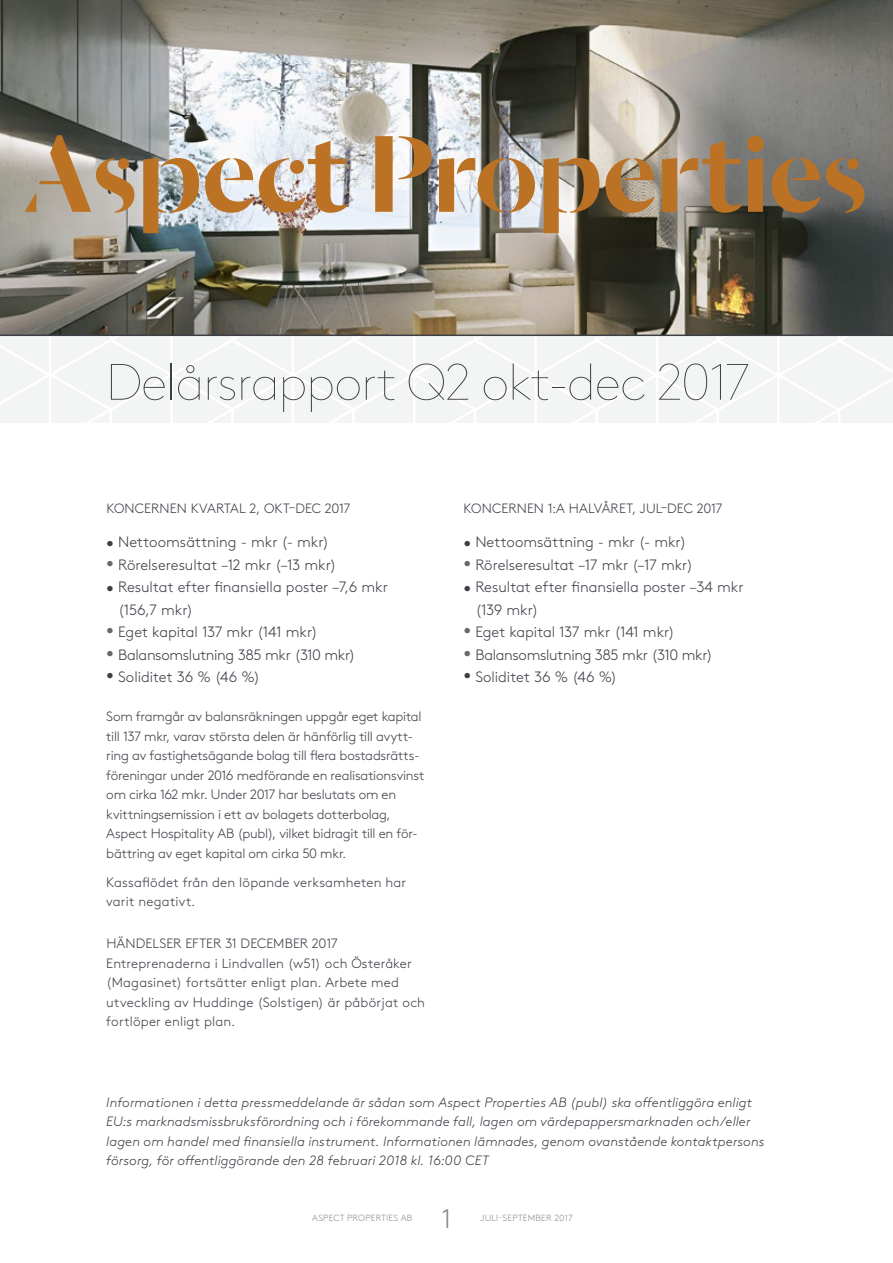
<style>
.page{position:relative;width:893px;height:1263px;background:#fff}
.page>*{position:absolute;margin:0;border:0;box-sizing:border-box;transform-origin:0 0}
.t1{font:100 51px "Brown Std";letter-spacing:-.03em;color:#3d3f47}
.t2{font:300 27px "Brown Std";color:#888b8d}
.t3{font:300 15px/22.5px "Brown Std";letter-spacing:-.005em;color:#3d3f47}
.t4{font:300 15px "Brown Std";letter-spacing:-.025em;color:#3d3f47}
.t5{font:300 13.5px/19.5px "Brown Std";letter-spacing:-.01em;color:#3d3f47}
.t6{font:italic 300 13.5px/19.5px "Brown Std";letter-spacing:.005em;color:#3d3f47}
.t7{font:300 13.5px/19.5px "Brown Std";letter-spacing:.015em;color:#3d3f47}
.t8{font:300 13.5px "Brown Std";letter-spacing:.01em;color:#3d3f47}
.t9{font:300 9px "Brown Std";letter-spacing:.03em;color:#888b8d}
</style>
<div class="page">
<svg style="left:0;top:336px;width:893px;height:87px"></svg>
<img style="left:0;top:0;width:893px;height:335px">
<img style="left:25px;top:135px;width:839px;height:98px">
<svg style="left:851px;top:129px;width:29px;height:18px"></svg>
<hr style="left:0;top:335px;width:893px;height:1px;background:#3d3f47">
<h1 class="t1" style="left:106px;top:354px;width:645px">Delårsrapport Q2 okt-dec 2017</h1>
<p class="t5" style="left:106px;top:498px;width:246px">KONCERNEN KVARTAL 2, OKT–DEC 2017</p>
<p class="t8" style="left:464px;top:500px;width:261px">KONCERNEN 1:A HALVÅRET, JUL–DEC 2017</p>
<p class="t3" style="left:106px;top:531px;width:224px">• Nettoomsättning - mkr (- mkr)</p>
<p class="t3" style="left:106px;top:553px;width:232px"><sup>•</sup> Rörelseresultat –12 mkr (–13 mkr)</p>
<p class="t3" style="left:118px;top:576px;width:271px;text-indent:-12px">• Resultat efter finansiella poster –7,6 mkr (156,7 mkr)</p>
<p class="t3" style="left:106px;top:621px;width:213px"><sup>•</sup> Eget kapital 137 mkr (141 mkr)</p>
<p class="t4" style="left:106px;top:646px;width:251px"><sup>•</sup> Balansomslutning 385 mkr (310 mkr)</p>
<p class="t3" style="left:106px;top:666px;width:155px">• Soliditet 36 % (46 %)</p>
<p class="t5" style="left:106px;top:707px;width:320px">Som framgår av balansräkningen uppgår eget kapital till 137 mkr, varav största delen är hänförlig till avytt&shy;ring av fastighetsägande bolag till flera bostadsrätts&shy;föreningar under 2016 medförande en realisationsvinst om cirka 162 mkr. Under 2017 har beslutats om en kvittningsemission i ett av bolagets dotterbolag, Aspect Hospitality AB (publ), vilket bidragit till en för&shy;bättring av eget kapital om cirka 50 mkr.</p>
<p class="t7" style="left:106px;top:873px;width:301px">Kassaflödet från den löpande verksamheten har varit negativt.</p>
<p class="t7" style="left:106px;top:934px;width:320px">HÄNDELSER EFTER 31 DECEMBER 2017<br>Entreprenaderna i Lindvallen (w51) och Österåker (Magasinet) fortsätter enligt plan. Arbete med utveckling av Huddinge (Solstigen) är påbörjat och fortlöper enligt plan.</p>
<p class="t3" style="left:463px;top:531px;width:224px">• Nettoomsättning - mkr (- mkr)</p>
<p class="t3" style="left:463px;top:553px;width:231px"><sup>•</sup> Rörelseresultat –17 mkr (–17 mkr)</p>
<p class="t3" style="left:475px;top:576px;width:270px;text-indent:-12px">• Resultat efter finansiella poster –34 mkr (139 mkr)</p>
<p class="t3" style="left:463px;top:621px;width:213px"><sup>•</sup> Eget kapital 137 mkr (141 mkr)</p>
<p class="t4" style="left:463px;top:646px;width:251px"><sup>•</sup> Balansomslutning 385 mkr (310 mkr)</p>
<p class="t3" style="left:463px;top:666px;width:155px">• Soliditet 36 % (46 %)</p>
<p class="t6" style="left:106px;top:1092px;width:660px">Informationen i detta pressmeddelande är sådan som Aspect Properties AB (publ) ska offentliggöra enligt EU:s marknadsmissbruksförordning och i förekommande fall, lagen om värdepappersmarknaden och/eller lagen om handel med finansiella instrument. Informationen lämnades, genom ovanstående kontaktpersons försorg, för offentliggörande den 28 februari 2018 kl. 16:00 CET</p>
<h2 class="t2" style="left:441px;top:1203px;width:12px">1</h2>
<p class="t9" style="left:312px;top:1212px;width:102px">ASPECT PROPERTIES AB</p>
<p class="t9" style="left:481px;top:1212px;width:94px">JULI-SEPTEMBER 2017</p>
</div>
